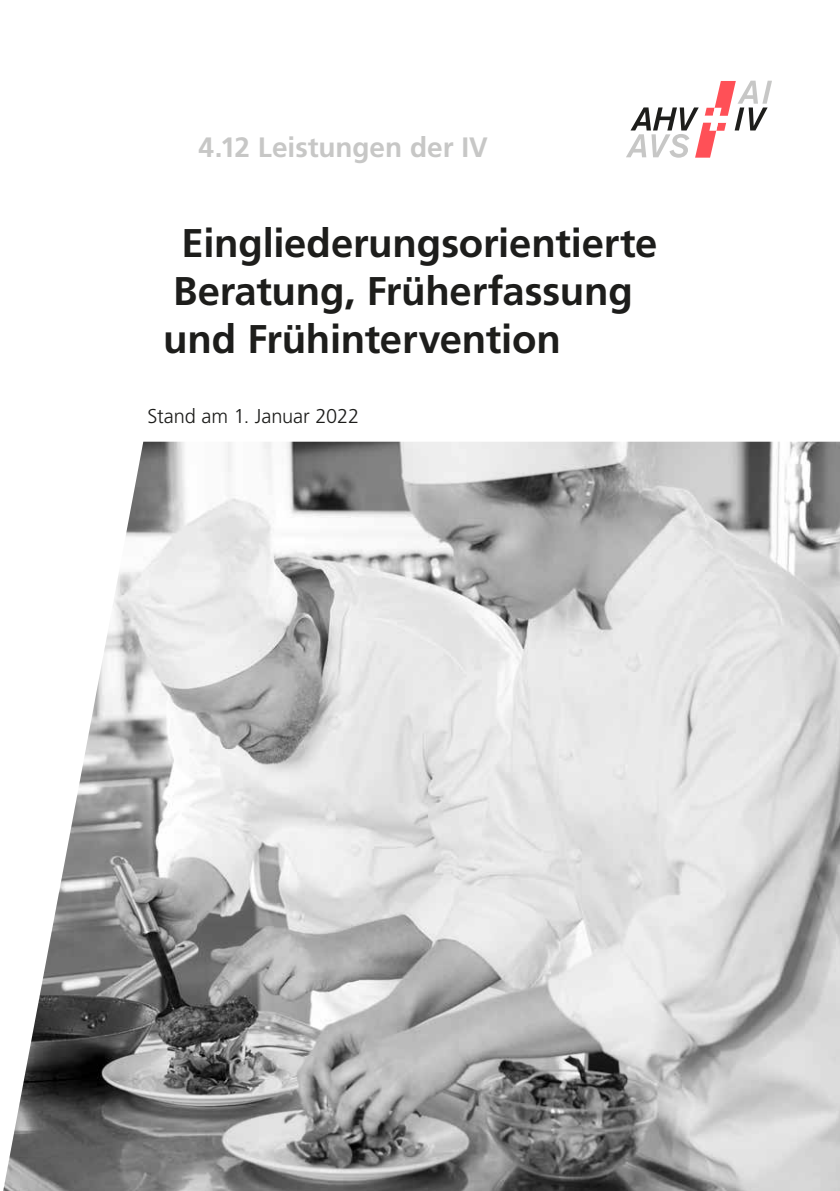
<style>
.page{position:relative;width:840px;height:1191px;background:#fff}
.page>*{position:absolute;margin:0;border:0;box-sizing:border-box;transform-origin:0 0}
.MB_Titel{font:700 40px/48.2px "Frutiger LT Std";letter-spacing:-.005em;color:#1d1d1b}
.MB_Gruppe_Titelseite{font:700 28px "Frutiger LT Std";color:#c7c7c6}
.Grundtext{font:300 20px "Frutiger LT Std";letter-spacing:-.005em;color:#1d1d1b}
</style>
<div class="page">
<svg style="left:626px;top:81px;width:145px;height:77px"></svg>
<img style="left:3px;top:442px;width:836px;height:749px">
<p class="MB_Gruppe_Titelseite" style="left:198px;top:131px;width:291px">4.12 Leistungen der IV</p>
<p class="MB_Titel" style="left:173px;top:219px;width:485px">Eingliederungsorientierte<br>Beratung, Früherfassung</p>
<p class="MB_Titel" style="left:163px;top:315px;width:399px">und Frühintervention</p>
<p class="Grundtext" style="left:147px;top:405px;width:213px">Stand am 1. Januar 2022</p>
</div>
